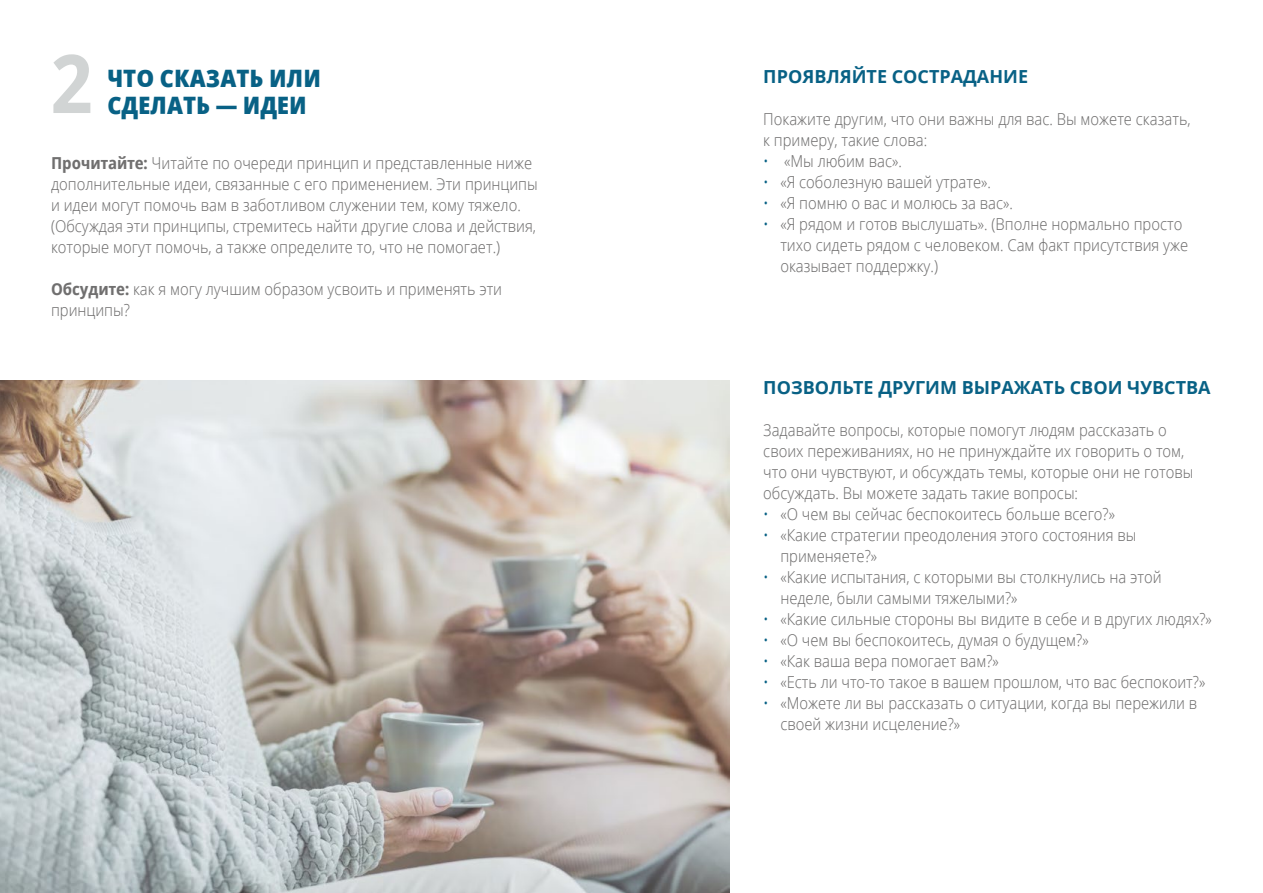
<style>
.page{position:relative;width:1263px;height:893px;background:#fff}
.page>*{position:absolute;margin:0;border:0;box-sizing:border-box;transform-origin:0 0}
.t1{font:700 81px "Zoram Condlds Lat";color:#d1d4d4}
.t2{font:800 24px/27px "Zoram Condlds Lat";color:#086185}
.t3{font:700 18px "Zoramlds Lat";color:#086185}
.t4{font:300 16.5px/21px "Zoram Condlds Lat";color:#706f6f}
.s1{font-weight:700}
.s2{color:#086185}
</style>
<div class="page">
<img style="left:0;top:380px;width:730px;height:513px">
<h1 class="t1" style="left:51px;top:22px;width:43px">2</h1>
<h2 class="t2" style="left:107px;top:66px;width:215px">ЧТО СКАЗАТЬ ИЛИ<br>СДЕЛАТЬ — ИДЕИ</h2>
<p class="t4" style="left:51px;top:152px;width:488px"><span class="s1">Прочитайте:</span> Читайте по очереди принцип и представленные ниже дополнительные идеи, связанные с его применением. Эти принципы и идеи могут помочь вам в заботливом служении тем, кому тяжело. (Обсуждая эти принципы, стремитесь найти другие слова и действия, которые могут помочь, а также определите то, что не помогает.)</p>
<p class="t4" style="left:51px;top:279px;width:453px"><span class="s1">Обсудите:</span> как я могу лучшим образом усвоить и применять эти принципы?</p>
<p class="t3" style="left:763px;top:63px;width:266px">ПРОЯВЛЯЙТЕ СОСТРАДАНИЕ</p>
<p class="t4" style="left:763px;top:109px;width:429px">Покажите другим, что они важны для вас. Вы можете сказать, к примеру, такие слова:</p>
<p class="t4" style="left:763px;top:151px;width:140px"><span class="s2">•</span> «Мы любим вас».</p>
<p class="t4" style="left:763px;top:172px;width:229px"><span class="s2">•</span> «Я соболезную вашей утрате».</p>
<p class="t4" style="left:763px;top:193px;width:251px"><span class="s2">•</span> «Я помню о вас и молюсь за вас».</p>
<p class="t4" style="left:780px;top:214px;width:410px;text-indent:-17px"><span class="s2">•</span> «Я рядом и готов выслушать». (Вполне нормально просто тихо сидеть рядом с человеком. Сам факт присутствия уже оказывает поддержку.)</p>
<p class="t3" style="left:763px;top:374px;width:449px">ПОЗВОЛЬТЕ ДРУГИМ ВЫРАЖАТЬ СВОИ ЧУВСТВА</p>
<p class="t4" style="left:763px;top:420px;width:431px">Задавайте вопросы, которые помогут людям рассказать о своих переживаниях, но не принуждайте их говорить о том, что они чувствуют, и обсуждать темы, которые они не готовы обсуждать. Вы можете задать такие вопросы:</p>
<p class="t4" style="left:763px;top:504px;width:353px"><span class="s2">•</span> «О чем вы сейчас беспокоитесь больше всего?»</p>
<p class="t4" style="left:780px;top:525px;width:358px;text-indent:-17px"><span class="s2">•</span> «Какие стратегии преодоления этого состояния вы применяете?»</p>
<p class="t4" style="left:780px;top:567px;width:383px;text-indent:-17px"><span class="s2">•</span> «Какие испытания, с которыми вы столкнулись на этой неделе, были самыми тяжелыми?»</p>
<p class="t4" style="left:763px;top:609px;width:450px"><span class="s2">•</span> «Какие сильные стороны вы видите в себе и в других людях?»</p>
<p class="t4" style="left:763px;top:630px;width:327px"><span class="s2">•</span> «О чем вы беспокоитесь, думая о будущем?»</p>
<p class="t4" style="left:763px;top:651px;width:237px"><span class="s2">•</span> «Как ваша вера помогает вам?»</p>
<p class="t4" style="left:763px;top:672px;width:444px"><span class="s2">•</span> «Есть ли что-то такое в вашем прошлом, что вас беспокоит?»</p>
<p class="t4" style="left:780px;top:693px;width:418px;text-indent:-17px"><span class="s2">•</span> «Можете ли вы рассказать о ситуации, когда вы пережили в своей жизни исцеление?»</p>
</div>
